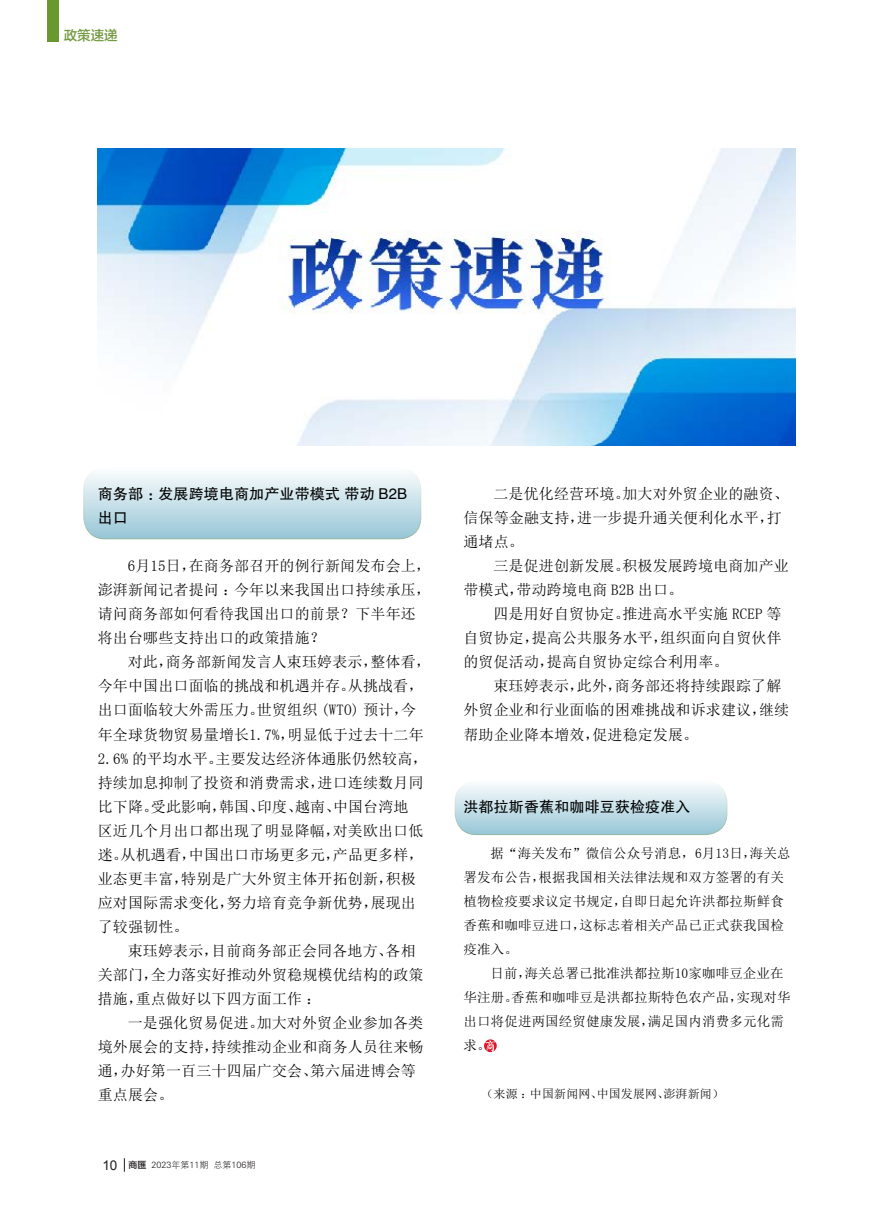
<style>
.page{position:relative;width:893px;height:1212px;background:#fff}
.page>*{position:absolute;margin:0;border:0;box-sizing:border-box;transform-origin:0 0}
.正文{font:15px/24px "Sim Sun";letter-spacing:.01em;color:#000}
.正文-2{font:15px "FZHTJW GB1 0";letter-spacing:.01em;color:#000}
.正文-3{font:13.5px/24px "Sim Sun";letter-spacing:.01em;color:#000}
.t1{font:13.5px "FZLTZHK GBK1 0";color:#729a41}
.正文-4{font:12px "Sim Sun";letter-spacing:.01em;color:#000}
.t2{font:9px "FZXH1 JW GB1 0";color:#231f20}
.s1{font-family:"Arial";font-size:13.5px}
.s2{font-family:"FZLTZHK GBK1 0"}
</style>
<div class="page">
<svg style="left:124px;top:1158px;width:1px;height:14px"></svg>
<div style="left:47px;top:0;width:11px;height:41px;background:#69992e"></div>
<div style="left:455px;top:781px;width:272px;height:53px;background:linear-gradient(to bottom,#fafcfd,#99c7d7);border-radius:21px"></div>
<div style="left:455px;top:781px;width:272px;height:54px;border:1px solid #8db59a;border-radius:21px"></div>
<div style="left:84px;top:468px;width:337px;height:71px;background:linear-gradient(to bottom,#fbfdfd,#96c5d6);border-radius:21px"></div>
<div style="left:84px;top:468px;width:337px;height:71px;border:1px solid #8db59a;border-radius:21px"></div>
<svg style="left:484px;top:1039px;width:13px;height:13px"></svg>
<img style="left:97px;top:149px;width:698px;height:297px">
<p class="t1" style="left:64px;top:28px;width:55px">政策速递</p>
<p class="正文-2" style="left:98px;top:486px;width:311px">商务部：发展跨境电商加产业带模式 带动 B2B</p>
<p class="正文-2" style="left:98px;top:510px;width:32px">出口</p>
<p class="正文" style="left:98px;top:554px;width:335px;text-indent:30px">6月15日，在商务部召开的例行新闻发布会上，澎湃新闻记者提问：今年以来我国出口持续承压，请问商务部如何看待我国出口的前景？下半年还将出台哪些支持出口的政策措施？</p>
<p class="正文" style="left:98px;top:650px;width:335px;text-indent:30px">对此，商务部新闻发言人束珏婷表示，整体看，今年中国出口面临的挑战和机遇并存。从挑战看，出口面临较大外需压力。世贸组织 (WTO) 预计，今年全球货物贸易量增长1.7%，明显低于过去十二年<br>2.6% 的平均水平。主要发达经济体通胀仍然较高，持续加息抑制了投资和消费需求，进口连续数月同比下降。受此影响，韩国、印度、越南、中国台湾地<br>区近几个月出口都出现了明显降幅，对美欧出口低迷。从机遇看，中国出口市场更多元，产品更多样，业态更丰富，特别是广大外贸主体开拓创新，积极应对国际需求变化，努力培育竞争新优势，展现出了较强韧性。</p>
<p class="正文" style="left:98px;top:938px;width:327px;text-indent:30px">束珏婷表示，目前商务部正会同各地方、各相关部门，全力落实好推动外贸稳规模优结构的政策措施，重点做好以下四方面工作：</p>
<p class="正文" style="left:98px;top:1010px;width:327px;text-indent:30px">一是强化贸易促进。加大对外贸企业参加各类境外展会的支持，持续推动企业和商务人员往来畅通，办好第一百三十四届广交会、第六届进博会等重点展会。</p>
<p class="t2" style="left:102px;top:1160px;width:154px"><span class="s1">10</span> <span class="s2">商匯</span> 2023年第11期 总第106期</p>
<p class="正文" style="left:463px;top:482px;width:327px;text-indent:30px">二是优化经营环境。加大对外贸企业的融资、信保等金融支持，进一步提升通关便利化水平，打通堵点。</p>
<p class="正文" style="left:463px;top:554px;width:327px;text-indent:30px">三是促进创新发展。积极发展跨境电商加产业带模式，带动跨境电商 B2B 出口。</p>
<p class="正文" style="left:463px;top:602px;width:320px;text-align:justify;text-indent:30px">四是用好自贸协定。推进高水平实施 RCEP 等自贸协定，提高公共服务水平，组织面向自贸伙伴的贸促活动，提高自贸协定综合利用率。</p>
<p class="正文" style="left:463px;top:674px;width:327px;text-indent:30px">束珏婷表示，此外，商务部还将持续跟踪了解外贸企业和行业面临的困难挑战和诉求建议，继续帮助企业降本增效，促进稳定发展。</p>
<p class="正文-2" style="left:463px;top:798px;width:229px">洪都拉斯香蕉和咖啡豆获检疫准入</p>
<p class="正文-3" style="left:463px;top:841px;width:329px;text-indent:27px">据“海关发布”微信公众号消息，6月13日，海关总署发布公告，根据我国相关法律法规和双方签署的有关植物检疫要求议定书规定，自即日起允许洪都拉斯鲜食香蕉和咖啡豆进口，这标志着相关产品已正式获我国检疫准入。</p>
<p class="正文-3" style="left:463px;top:961px;width:329px;text-indent:27px">日前，海关总署已批准洪都拉斯10家咖啡豆企业在华注册。香蕉和咖啡豆是洪都拉斯特色农产品，实现对华出口将促进两国经贸健康发展，满足国内消费多元化需求。</p>
<p class="正文-4" style="left:481px;top:1087px;width:244px">（来源：中国新闻网、中国发展网、澎湃新闻）</p>
</div>
